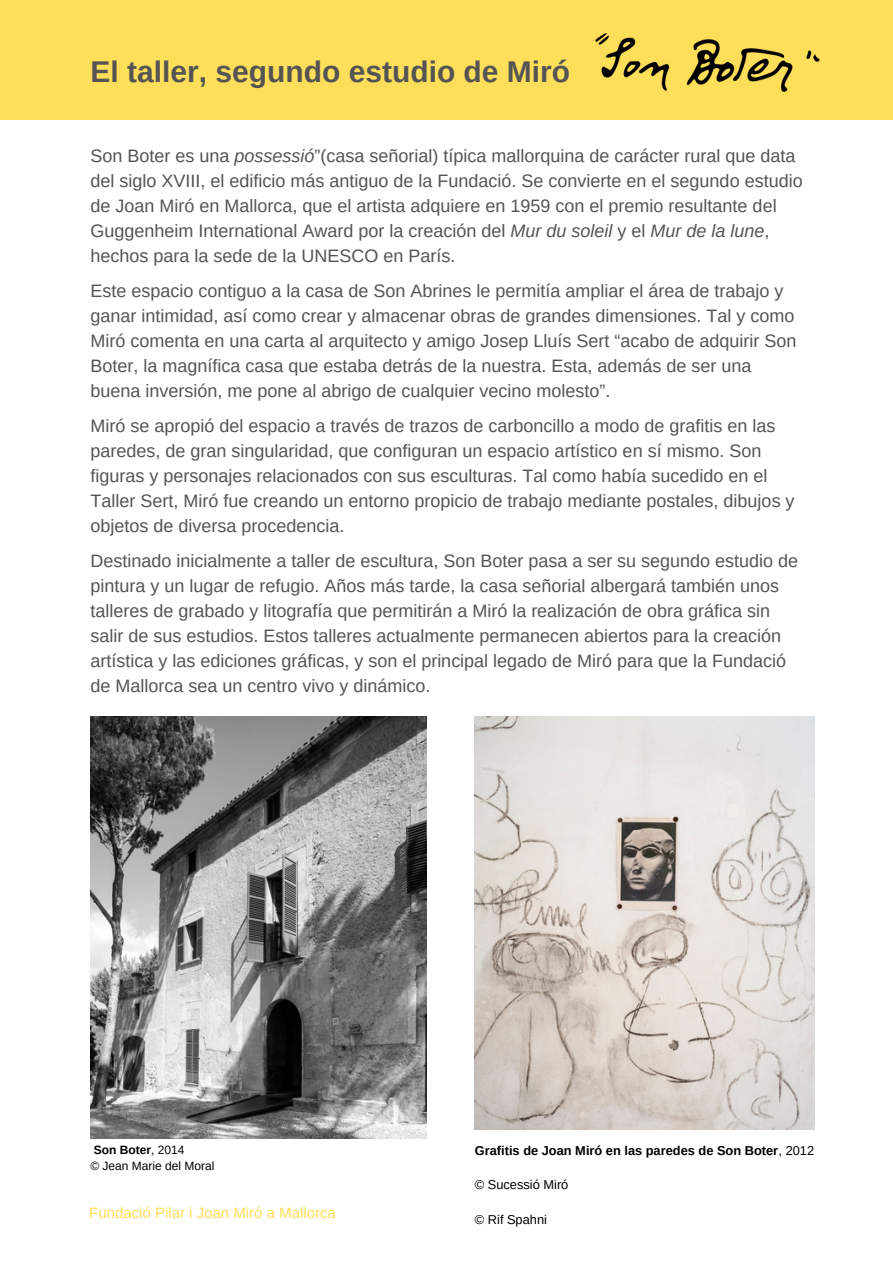
<style>
.page{position:relative;width:893px;height:1264px;background:#fff}
.page>*{position:absolute;margin:0;border:0;box-sizing:border-box;transform-origin:0 0}
.t1{font:700 30px "Arimo";color:#545454}
.t2{font:18px/25px "Arimo";color:#545454}
.t3{font:15px "Arimo";color:#ffde59}
.t4{font:700 12.75px "Arimo";color:#000}
.t5{font:12.75px "Arimo";color:#000}
.t6{font:12px/16px "Arimo";color:#000}
.s1{font-style:italic}
.s2{font-weight:700}
.s3{font-weight:400}
</style>
<div class="page">
<div style="left:0;top:0;width:892px;height:120px;background:#ffde59"></div>
<img style="left:90px;top:716px;width:337px;height:421px">
<img style="left:595px;top:33px;width:225px;height:59px">
<img style="left:475px;top:716px;width:339px;height:412px">
<h1 class="t1" style="left:90px;top:55px;width:481px">El taller, segundo estudio de Miró</h1>
<p class="t2" style="left:90px;top:143px;width:713px">Son Boter es una <span class="s1">possessió</span>”(casa señorial) típica mallorquina de carácter rural que data del siglo XVIII, el edificio más antiguo de la Fundació. Se convierte en el segundo estudio de Joan Miró en Mallorca, que el artista adquiere en 1959 con el premio resultante del Guggenheim International Award por la creación del <span class="s1">Mur du soleil</span> y el <span class="s1">Mur de la lune</span>, hechos para la sede de la UNESCO en París.</p>
<p class="t2" style="left:90px;top:278px;width:707px">Este espacio contiguo a la casa de Son Abrines le permitía ampliar el área de trabajo y ganar intimidad, así como crear y almacenar obras de grandes dimensiones. Tal y como Miró comenta en una carta al arquitecto y amigo Josep Lluís Sert “acabo de adquirir Son Boter, la magnífica casa que estaba detrás de la nuestra. Esta, además de ser una buena inversión, me pone al abrigo de cualquier vecino molesto”.</p>
<p class="t2" style="left:90px;top:413px;width:705px">Miró se apropió del espacio a través de trazos de carboncillo a modo de grafitis en las paredes, de gran singularidad, que configuran un espacio artístico en sí mismo. Son figuras y personajes relacionados con sus esculturas. Tal como había sucedido en el Taller Sert, Miró fue creando un entorno propicio de trabajo mediante postales, dibujos y objetos de diversa procedencia.</p>
<p class="t2" style="left:90px;top:548px;width:709px">Destinado inicialmente a taller de escultura, Son Boter pasa a ser su segundo estudio de pintura y un lugar de refugio. Años más tarde, la casa señorial albergará también unos talleres de grabado y litografía que permitirán a Miró la realización de obra gráfica sin salir de sus estudios. Estos talleres actualmente permanecen abiertos para la creación artística y las ediciones gráficas, y son el principal legado de Miró para que la Fundació de Mallorca sea un centro vivo y dinámico.</p>
<p class="t6" style="left:90px;top:1142px;width:126px"><span class="s2">Son Boter</span>, 2014<br>© Jean Marie del Moral</p>
<p class="t3" style="left:89px;top:1203px;width:248px">Fundació Pilar i Joan Miró a Mallorca</p>
<p class="t4" style="left:475px;top:1143px;width:341px">Grafitis de Joan Miró en las paredes de Son Boter<span class="s3">, 2012</span></p>
<p class="t5" style="left:475px;top:1177px;width:95px">© Sucessió Miró</p>
<p class="t5" style="left:475px;top:1211px;width:74px">© Rif Spahni</p>
</div>
